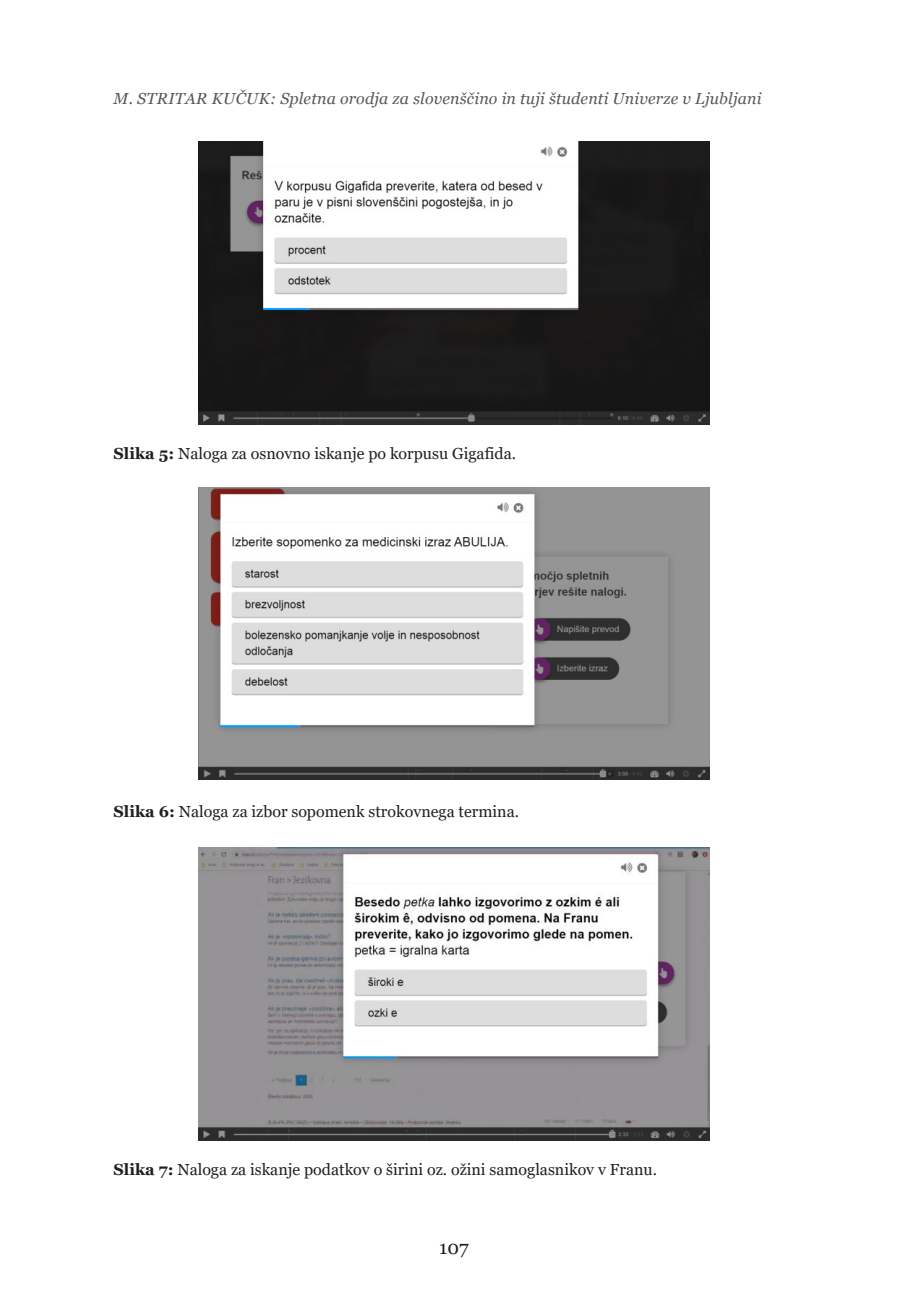
<style>
.page{position:relative;width:908px;height:1304px;background:#fff}
.page>*{position:absolute;margin:0;border:0;box-sizing:border-box;transform-origin:0 0}
.t1{font:19px "Georgia";color:#231f20}
.t2{font:16px "Georgia";color:#231f20}
.t3{font:italic 16px "Georgia";letter-spacing:.01em;color:#57585a}
.s1{font-weight:700}
</style>
<div class="page">
<img style="left:199px;top:142px;width:510px;height:283px">
<img style="left:198px;top:487px;width:511px;height:292px">
<img style="left:198px;top:848px;width:511px;height:293px">
<p class="t3" style="left:114px;top:89px;width:649px">M. STRITAR KUČUK: Spletna orodja za slovenščino in tuji študenti Univerze v Ljubljani</p>
<p class="t2" style="left:113px;top:444px;width:404px"><span class="s1">Slika 5:</span> Naloga za osnovno iskanje po korpusu Gigafida.</p>
<p class="t2" style="left:113px;top:802px;width:407px"><span class="s1">Slika 6:</span> Naloga za izbor sopomenk strokovnega termina.</p>
<p class="t2" style="left:113px;top:1159px;width:545px"><span class="s1">Slika 7:</span> Naloga za iskanje podatkov o širini oz. ožini samoglasnikov v Franu.</p>
<p class="t1" style="left:439px;top:1236px;width:31px">107</p>
</div>
